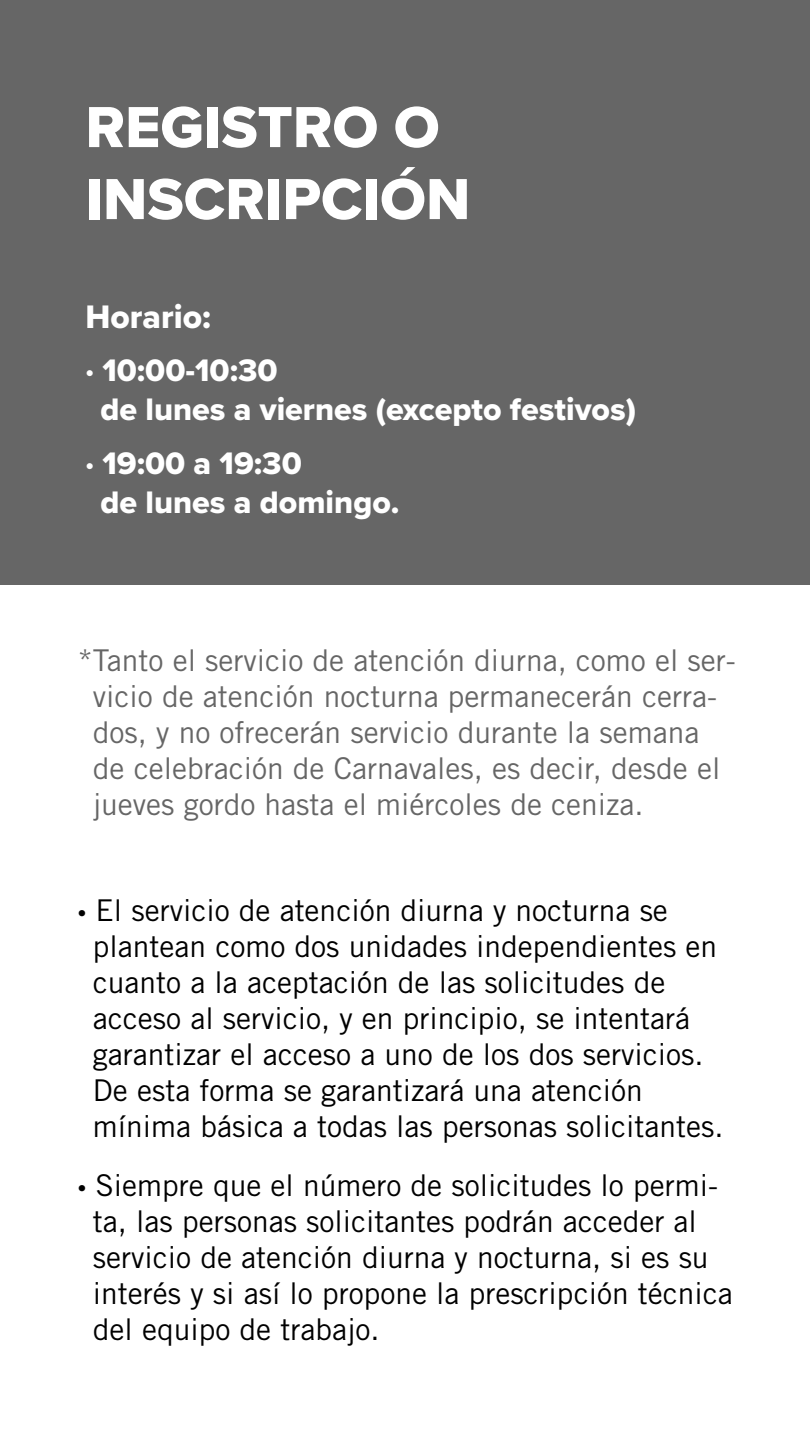
<style>
.page{position:relative;width:810px;height:1440px;background:#fff}
.page>*{position:absolute;margin:0;border:0;box-sizing:border-box;transform-origin:0 0}
.t1{font:60px/72px "Proxima Nova Extrabld";color:#fff}
.t2{font:33.75px "Proxima Nova Extrabld";color:#fff}
.t3{font:32.25px/38.7px "Proxima Nova Extrabld";color:#fff}
.t4{font:30px/36px "Trade Gothic LT Std";color:#000}
.t5{font:30px/36px "Trade Gothic LT Std";color:#666}
.s1{font-family:"Myriad Pro"}
</style>
<div class="page">
<div style="left:0;top:0;width:810px;height:585px;background:#666"></div>
<h1 class="t1" style="left:85px;top:90px;width:386px">REGISTRO O<br>INSCRIPCIÓN</h1>
<p class="t2" style="left:85px;top:291px;width:127px">Horario:</p>
<p class="t3" style="left:100px;top:351px;width:537px;text-indent:-15px">· 10:00-10:30<br>de lunes a viernes (excepto festivos)</p>
<p class="t3" style="left:100px;top:443px;width:301px;text-indent:-15px">· 19:00 a 19:30<br>de lunes a domingo.</p>
<p class="t5" style="left:93px;top:642px;width:644px;text-indent:-15px">*Tanto el servicio de atención diurna, como el ser&shy;vicio de atención nocturna permanecerán cerra&shy;dos, y no ofrecerán servicio durante la semana de celebración de Carnavales, es decir, desde el jueves gordo hasta el miércoles de ceniza.</p>
<p class="t4" style="left:93px;top:892px;width:632px;text-indent:-15px"><span class="s1">•</span> El servicio de atención diurna y nocturna se plantean como dos unidades independientes en cuanto a la aceptación de las solicitudes de acceso al servicio, y en principio, se intentará garantizar el acceso a uno de los dos servicios.<br>De esta forma se garantizará una atención mínima básica a todas las personas solicitantes.</p>
<p class="t4" style="left:93px;top:1167px;width:641px;text-indent:-15px"><span class="s1">•</span> Siempre que el número de solicitudes lo permi&shy;ta, las personas solicitantes podrán acceder al servicio de atención diurna y nocturna, si es su interés y si así lo propone la prescripción técnica del equipo de trabajo.</p>
</div>
